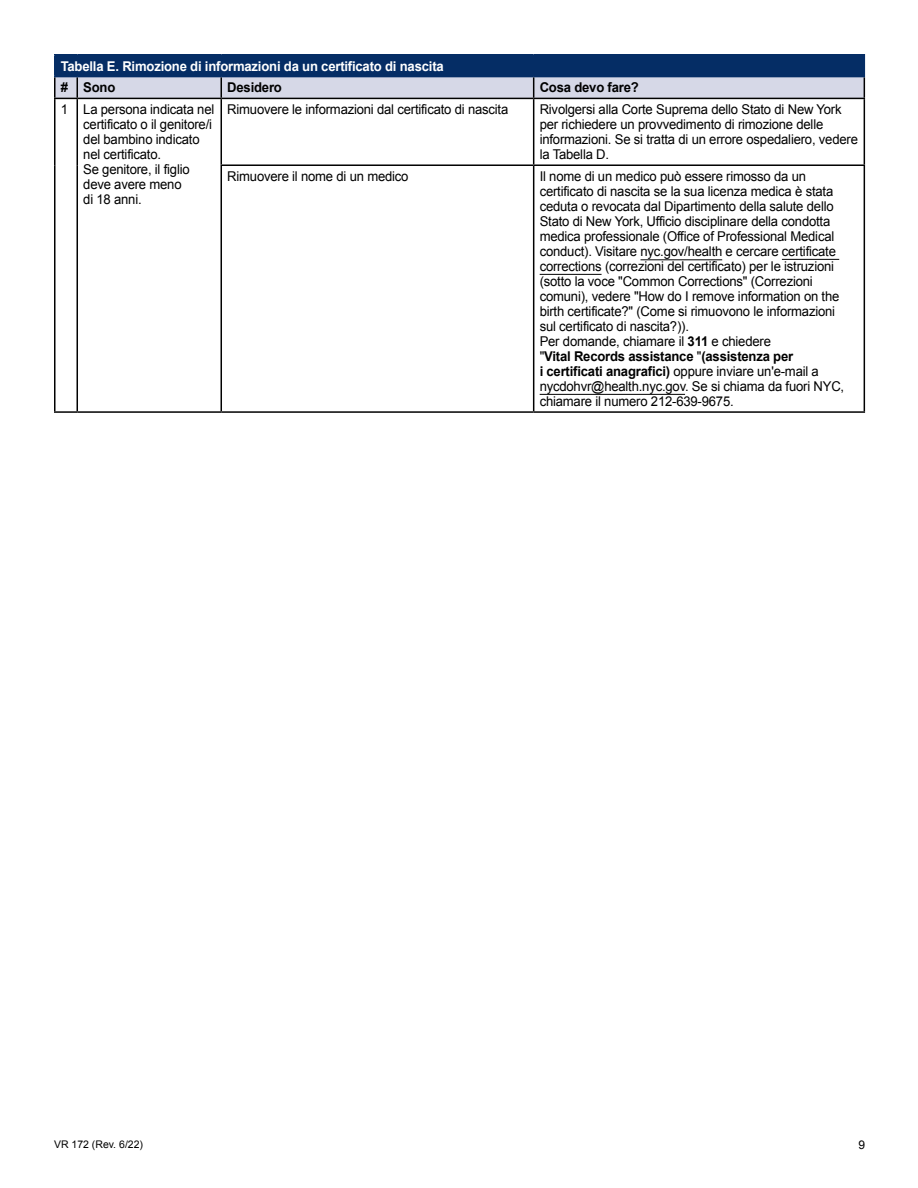
<style>
.page{position:relative;width:918px;height:1188px;background:#fff}
.page>*{position:absolute;margin:0;border:0;box-sizing:border-box;transform-origin:0 0}
.Table_Entry{font:13.5px/15px "Arial";letter-spacing:-.015em;color:#000}
.Table_Entry-2{font:700 13.5px "Arial";letter-spacing:-.015em;color:#fff}
.Table_Entry-3{font:700 13.5px "Arial";letter-spacing:-.015em;color:#000}
.t1{font:12px "Arial";color:#000}
.t2{font:10.5px "Arial";color:#000}
.s1{font-weight:700}
</style>
<div class="page">
<hr style="left:54px;top:99px;width:2px;height:66px;background:#000">
<hr style="left:77px;top:99px;width:1px;height:66px;background:#000">
<hr style="left:221px;top:99px;width:1px;height:65px;background:#000">
<hr style="left:533px;top:99px;width:1px;height:65px;background:#000">
<hr style="left:864px;top:99px;width:1px;height:65px;background:#000">
<hr style="left:54px;top:165px;width:2px;height:246px;background:#000">
<hr style="left:77px;top:165px;width:1px;height:246px;background:#000">
<hr style="left:221px;top:164px;width:313px;height:2px;background:#000">
<hr style="left:221px;top:166px;width:1px;height:245px;background:#000">
<hr style="left:534px;top:164px;width:331px;height:2px;background:#000">
<hr style="left:533px;top:166px;width:1px;height:245px;background:#000">
<hr style="left:864px;top:166px;width:1px;height:245px;background:#000">
<hr style="left:54px;top:411px;width:23px;height:2px;background:#000">
<hr style="left:77px;top:411px;width:144px;height:2px;background:#000">
<hr style="left:221px;top:411px;width:313px;height:2px;background:#000">
<hr style="left:534px;top:411px;width:331px;height:2px;background:#000">
<hr style="left:54px;top:54px;width:23px;height:2px;background:#052d65">
<hr style="left:77px;top:54px;width:144px;height:2px;background:#052d65">
<hr style="left:221px;top:54px;width:313px;height:2px;background:#052d65">
<hr style="left:534px;top:54px;width:331px;height:2px;background:#052d65">
<svg style="left:54px;top:56px;width:811px;height:43px;background:#687d9f"></svg>
<hr style="left:77px;top:76px;width:144px;height:1px;background:#052d65">
<hr style="left:221px;top:76px;width:313px;height:1px;background:#052d65">
<hr style="left:534px;top:76px;width:331px;height:1px;background:#052d65">
<hr style="left:641px;top:259px;width:81px;height:1px;background:#000">
<hr style="left:782px;top:259px;width:57px;height:1px;background:#000">
<hr style="left:540px;top:274px;width:62px;height:1px;background:#000">
<hr style="left:540px;top:394px;width:145px;height:1px;background:#000">
<p class="Table_Entry-2" style="left:61px;top:57px;width:385px">Tabella E. Rimozione di informazioni da un certificato di nascita</p>
<p class="Table_Entry-3" style="left:61px;top:79px;width:9px">#</p>
<p class="Table_Entry-3" style="left:83px;top:79px;width:34px">Sono</p>
<p class="Table_Entry-3" style="left:227px;top:79px;width:56px">Desidero</p>
<p class="Table_Entry-3" style="left:540px;top:79px;width:101px">Cosa devo fare?</p>
<p class="Table_Entry" style="left:61px;top:102px;width:9px">1</p>
<p class="Table_Entry" style="left:83px;top:102px;width:133px">La persona indicata nel certificato o il genitore/i del bambino indicato nel certificato.<br>Se genitore, il figlio deve avere meno<br>di 18 anni.</p>
<p class="Table_Entry" style="left:227px;top:102px;width:283px">Rimuovere le informazioni dal certificato di nascita</p>
<p class="Table_Entry" style="left:540px;top:102px;width:320px">Rivolgersi alla Corte Suprema dello Stato di New York per richiedere un provvedimento di rimozione delle informazioni. Se si tratta di un errore ospedaliero, vedere la Tabella D.</p>
<p class="Table_Entry" style="left:227px;top:169px;width:183px">Rimuovere il nome di un medico</p>
<p class="Table_Entry" style="left:540px;top:169px;width:306px">Il nome di un medico può essere rimosso da un certificato di nascita se la sua licenza medica è stata ceduta o revocata dal Dipartimento della salute dello Stato di New York, Ufficio disciplinare della condotta medica professionale (Office of Professional Medical conduct). Visitare nyc.gov/health e cercare certificate corrections (correzioni del certificato) per le istruzioni (sotto la voce "Common Corrections" (Correzioni comuni), vedere "How do I remove information on the birth certificate?" (Come si rimuovono le informazioni sul certificato di nascita?)).<br>Per domande, chiamare il <span class="s1">311</span> e chiedere<br>"<span class="s1">Vital Records assistance</span> "<span class="s1">(assistenza per<br>i certificati anagrafici)</span> oppure inviare un'e-mail a nycdohvr@health.nyc.gov. Se si chiama da fuori NYC, chiamare il numero 212-639-9675.</p>
<p class="t2" style="left:54px;top:1137px;width:91px">VR 172 (Rev. 6/22)</p>
<p class="t1" style="left:858px;top:1137px;width:8px">9</p>
</div>
